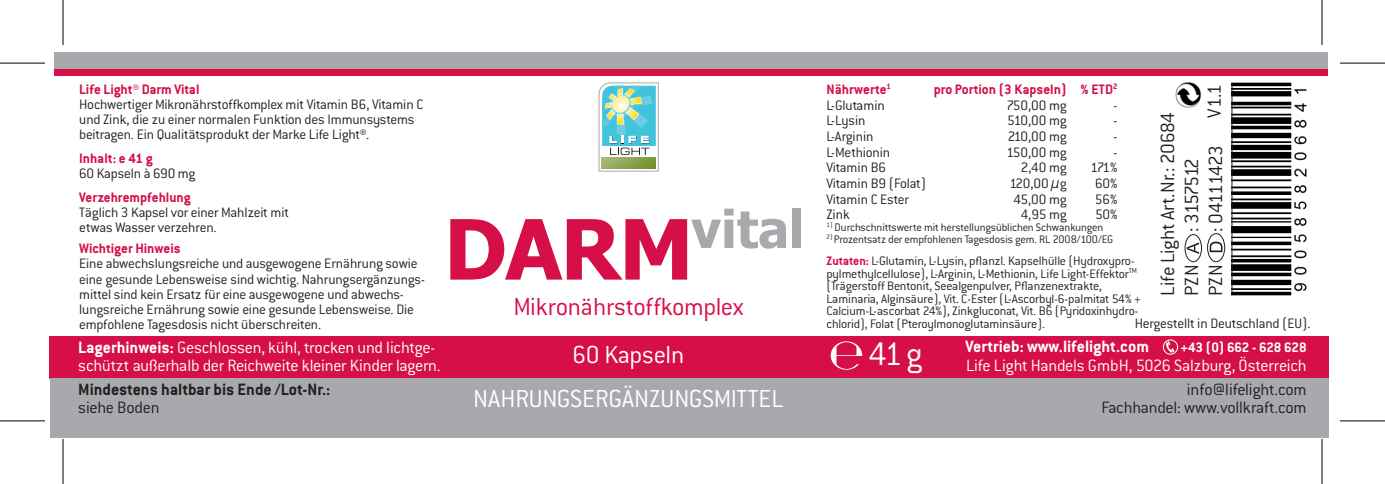
<style>
.page{position:relative;width:1385px;height:484px;background:#fff}
.page>*{position:absolute;margin:0;border:0;box-sizing:border-box;transform-origin:0 0}
.t1{font:700 83.1px "Tahoma";color:#d60f48}
.t2{font:700 51.6px "Tahoma";color:#a8a9ad}
.t3{font:300 36px "Conduit ITC";color:#fff}
.t4{font:300 27px/43.8px "Conduit ITC";letter-spacing:-.015em;color:#fff}
.t5{font:300 27px "Conduit ITC";letter-spacing:-.01em;color:#d60f48}
.t6{font:300 21px/24px "Conduit ITC";color:#231f20}
.t7{font:300 21px "Conduit ITC";letter-spacing:-.06em;color:#231f20}
.t8{font:300 21px "Conduit ITC";letter-spacing:-.07em;color:#231f20}
.t9{font:300 21px "Conduit ITC";letter-spacing:-.025em;color:#231f20}
.t10{font:300 18px/18px "Conduit ITC";letter-spacing:-.015em;color:#fff}
.t11{font:300 18px/18px "Conduit ITC";letter-spacing:-.015em;color:#231f20;text-align:right}
.t12{font:700 18px "Conduit ITC";color:#231f20}
.t13{font:700 18px "Conduit ITC";color:#fff}
.t14{font:300 15px/15px "Conduit ITC";letter-spacing:-.015em;color:#231f20}
.t15{font:700 15px "Conduit ITC";color:#d60f48}
.t16{font:700 15px "Conduit ITC";letter-spacing:-.01em;color:#fff}
.t17{font:300 13.5px/12.6px "Conduit ITC";letter-spacing:-.015em;color:#231f20}
.t18{font:300 12px "Conduit ITC";letter-spacing:-.015em;color:#231f20}
.s1{font-weight:700;color:#d60f48}
.s2{color:#d60f48}
.s3{font-weight:700}
</style>
<div class="page">
<div style="left:49px;top:335px;width:1279px;height:43px;background:#d60f48"></div>
<div style="left:50px;top:378px;width:1278px;height:59px;background:#a8a9ad"></div>
<div style="left:54px;top:52px;width:1274px;height:17px;background:#a8a9ad"></div>
<div style="left:54px;top:69px;width:1274px;height:7px;background:#d60f48"></div>
<svg style="left:1185px;top:234px;width:16px;height:27px"></svg>
<div style="left:1184px;top:234px;width:18px;height:28px;border:1px solid #231f20;border-radius:50%"></div>
<svg style="left:1186px;top:242px;width:13px;height:11px"></svg>
<svg style="left:1207px;top:233px;width:17px;height:28px"></svg>
<div style="left:1207px;top:233px;width:18px;height:29px;border:1px solid #231f20;border-radius:50%"></div>
<svg style="left:1209px;top:241px;width:13px;height:11px"></svg>
<img style="left:1175px;top:82px;width:27px;height:26px">
<svg style="left:599px;top:83px;width:59px;height:88px"></svg>
<div style="left:1163px;top:339px;width:15px;height:15px;border:1px solid #fff;border-radius:50%"></div>
<svg style="left:1166px;top:341px;width:8px;height:11px"></svg>
<img style="left:1232px;top:82px;width:75px;height:214px">
<hr style="left:1231px;top:83px;width:1px;height:212px;background:#231f20">
<svg style="left:830px;top:341px;width:32px;height:28px"></svg>
<svg style="left:0;top:421px;width:45px;height:1px"></svg>
<svg style="left:1340px;top:421px;width:45px;height:1px"></svg>
<hr style="left:0;top:62px;width:45px;height:2px;background:#000">
<hr style="left:1340px;top:62px;width:45px;height:2px;background:#000">
<hr style="left:0;top:420px;width:45px;height:1px;background:#000">
<hr style="left:1340px;top:420px;width:45px;height:1px;background:#000">
<hr style="left:62px;top:0;width:2px;height:45px;background:#000">
<hr style="left:62px;top:438px;width:2px;height:45px;background:#000">
<hr style="left:1321px;top:0;width:1px;height:45px;background:#000">
<hr style="left:1321px;top:438px;width:1px;height:45px;background:#000">
<p class="t14" style="left:79px;top:82px;width:346px"><span class="s1">Life Light</span><span class="s2">®</span> <span class="s1">Darm Vital<br></span>Hochwertiger Mikronährstoffkomplex mit Vitamin B6, Vitamin C und Zink, die zu einer normalen Funktion des I mmunsystems beitragen. Ein Qualitätsprodukt der Marke Life Light®.</p>
<p class="t15" style="left:79px;top:150px;width:75px">Inhalt: e 41 g</p>
<p class="t14" style="left:79px;top:166px;width:118px">60 Kapseln à 690 mg</p>
<p class="t15" style="left:79px;top:189px;width:113px">Verzehrempfehlung</p>
<p class="t14" style="left:79px;top:205px;width:211px">Täglich 3 Kapsel vor einer Mahlzeit mit etwas Wasser verzehren.</p>
<p class="t15" style="left:79px;top:240px;width:103px">Wichtiger Hinweis</p>
<p class="t14" style="left:79px;top:256px;width:347px">Eine abwechslungsreiche und ausgewogene Ernährung sowie eine gesunde Lebensweise sind wichtig. Nahrungsergänzungs&shy;mittel sind kein Ersatz für eine ausgewogene und abwechs&shy;lungsreiche Ernährung sowie eine gesunde Lebensweise. Die empfohlene Tagesdosis nicht überschreiten.</p>
<p class="t10" style="left:78px;top:338px;width:364px"><span class="s3">Lagerhinweis:</span> Geschlossen, kühl, trocken und lichtge&shy;schützt außerhalb der Reichweite kleiner Kinder lagern.</p>
<p class="t12" style="left:78px;top:379px;width:254px">Mindestens haltbar bis Ende /Lot-Nr.:</p>
<p class="t11" style="left:78px;top:398px;width:83px">siehe Boden</p>
<h2 class="t2" style="left:691px;top:193px;width:115px">VITAL</h2>
<h1 class="t1" style="left:444px;top:191px;width:251px">DARM</h1>
<h3 class="t5" style="left:513px;top:291px;width:232px">Mikronährstoffkomplex</h3>
<h3 class="t4" style="left:473px;top:332px;width:213px;text-indent:99px">60 Kapseln nah rungsergänzun</h3>
<h3 class="t4" style="left:689px;top:376px;width:82px">gSmittel</h3>
<p class="t15" style="left:826px;top:81px;width:66px">Nährwerte<sup>1</sup></p>
<p class="t15" style="left:933px;top:81px;width:185px">pro Portion (3 Kapseln) % ETD<sup>2</sup></p>
<p class="t14" style="left:826px;top:97px;width:60px">L-Glutamin</p>
<p class="t14" style="left:1006px;top:97px;width:62px">750,00 mg</p>
<p class="t14" style="left:1113px;top:97px;width:5px">-</p>
<p class="t14" style="left:826px;top:113px;width:41px">L-Lysin</p>
<p class="t14" style="left:1007px;top:113px;width:61px">510,00 mg</p>
<p class="t14" style="left:1113px;top:113px;width:5px">-</p>
<p class="t14" style="left:826px;top:129px;width:49px">L-Arginin</p>
<p class="t14" style="left:1008px;top:129px;width:60px">210,00 mg</p>
<p class="t14" style="left:1113px;top:129px;width:5px">-</p>
<p class="t14" style="left:826px;top:144px;width:65px">L-Methionin</p>
<p class="t14" style="left:1006px;top:144px;width:62px">150,00 mg</p>
<p class="t14" style="left:1113px;top:144px;width:5px">-</p>
<p class="t14" style="left:826px;top:160px;width:61px">Vitamin B6</p>
<p class="t14" style="left:1020px;top:160px;width:47px">2,40 mg</p>
<p class="t14" style="left:1090px;top:160px;width:28px">171%</p>
<p class="t14" style="left:826px;top:175px;width:101px">Vitamin B9 (Folat)</p>
<p class="t14" style="left:1009px;top:175px;width:59px">120,00 μg</p>
<p class="t14" style="left:1095px;top:175px;width:24px">60%</p>
<p class="t14" style="left:826px;top:191px;width:84px">Vitamin C Ester</p>
<p class="t14" style="left:1013px;top:191px;width:55px">45,00 mg</p>
<p class="t14" style="left:1095px;top:191px;width:24px">56%</p>
<p class="t14" style="left:826px;top:207px;width:25px">Zink</p>
<p class="t14" style="left:1021px;top:207px;width:47px">4,95 mg</p>
<p class="t14" style="left:1095px;top:207px;width:24px">50%</p>
<p class="t18" style="left:826px;top:221px;width:278px"><sup>1)</sup> Durchschnittswerte mit herstellungsüblichen Schwankungen</p>
<p class="t18" style="left:826px;top:233px;width:287px"><sup>2)</sup> Prozentsatz der empfohlenen Tagesdosis gem. RL 2008/100/EG</p>
<p class="t17" style="left:826px;top:254px;width:316px"><span class="s1">Zutaten:</span> L-Glutamin, L-Lysin, pflanzl. Kapselhülle (Hydroxypro&shy;pylmethylcellulose), L-Arginin, L-Methionin, Life Light-Effektor<sup>TM </sup>(Trägerstoff Bentonit, Seealgenpulver, Pflanzenextrakte, Laminaria, Alginsäure), Vit. C-Ester (L-Ascorbyl-6-palmitat 54% + Calcium-L-ascorbat 24%), Zinkgluconat, Vit. B6 (Pyridoxinhydro&shy;chlorid), Folat (Pteroylmonoglutaminsäure).</p>
<h3 class="t9" style="left:1202px;top:117px;width:35px;rotate:-90deg">V1.1</h3>
<h3 class="t6" style="left:1155px;top:295px;width:185px;rotate:-90deg">Life Light Art.Nr.: 20684<br>PZN</h3>
<h3 class="t7" style="left:1204px;top:231px;width:88px;rotate:-90deg">: 04111423</h3>
<h3 class="t8" style="left:1180px;top:231px;width:75px;rotate:-90deg">: 3157512</h3>
<h3 class="t9" style="left:1204px;top:295px;width:32px;rotate:-90deg">PZN</h3>
<p class="t14" style="left:1134px;top:316px;width:177px">Hergestellt in Deutschland (EU).</p>
<h3 class="t3" style="left:868px;top:334px;width:55px">41 g</h3>
<p class="t13" style="left:965px;top:336px;width:185px">Vertrieb: www.lifelight.com</p>
<p class="t16" style="left:1180px;top:338px;width:127px">+43 (0) 662 - 628 628</p>
<p class="t10" style="left:966px;top:355px;width:342px">Life Light Handels GmbH, 5026 Salzburg, Österreich</p>
<p class="t11" style="left:1101px;top:379px;width:207px">info@lifelight.com<br>Fachhandel: www.vollkraft.com</p>
</div>
